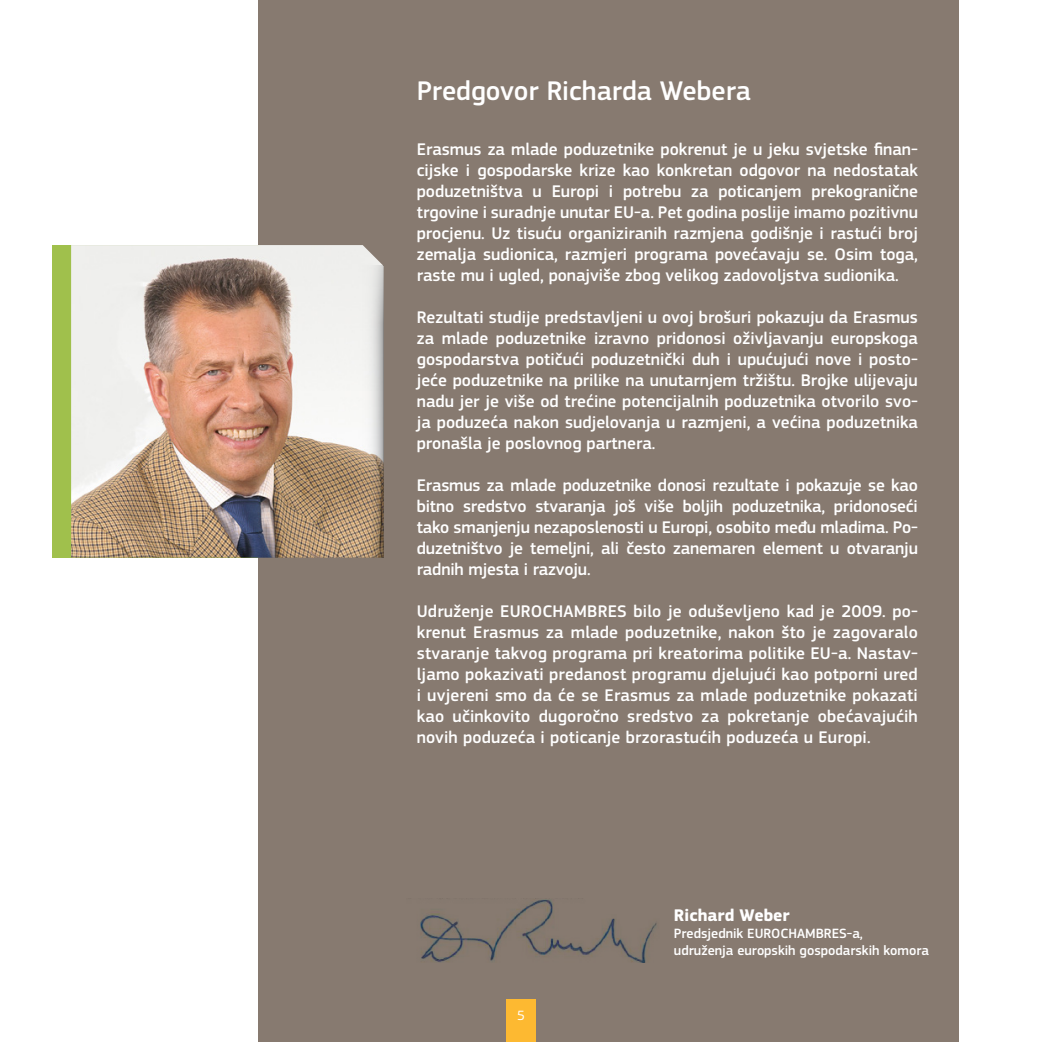
<style>
.page{position:relative;width:1042px;height:1042px;background:#fff}
.page>*{position:absolute;margin:0;border:0;box-sizing:border-box;transform-origin:0 0}
.t1{font:500 28px "EC Square Sans Pro";color:#fff}
.t2{font:500 17.5px/21px "EC Square Sans Pro";color:#fff;text-align:justify}
.t3{font:700 17.5px "EC Square Sans Pro";color:#fff}
.t4{font:500 14px/16.8px "EC Square Sans Pro";color:#fff}
.t5{font:14px "EC Square Sans Pro";color:#fff}
</style>
<div class="page">
<div style="left:52px;top:245px;width:206px;height:313px;background:#a0c04c"></div>
<div style="left:258px;top:0;width:701px;height:1042px;background:#877a70"></div>
<img style="left:71px;top:245px;width:312px;height:294px">
<svg style="left:352px;top:265px;width:32px;height:274px;background:#d1c9bf"></svg>
<img style="left:71px;top:539px;width:313px;height:19px">
<img style="left:420px;top:899px;width:237px;height:63px">
<div style="left:506px;top:1000px;width:29px;height:42px;background:#fdb931"></div>
<p class="t1" style="left:417px;top:75px;width:336px">Predgovor Richarda Webera</p>
<p class="t2" style="left:417px;top:139px;width:503px">Erasmus za mlade poduzetnike pokrenut je u jeku svjetske finan&shy;cijske i gospodarske krize kao konkretan odgovor na nedostatak poduzetništva u Europi i potrebu za poticanjem prekogranične trgovine i suradnje unutar EU-a. Pet godina poslije imamo pozitivnu procjenu. Uz tisuću organiziranih razmjena godišnje i rastući broj zemalja sudionica, razmjeri programa povećavaju se. Osim toga, raste mu i ugled, ponajviše zbog velikog zadovoljstva sudionika.</p>
<p class="t2" style="left:417px;top:307px;width:503px">Rezultati studije predstavljeni u ovoj brošuri pokazuju da Erasmus za mlade poduzetnike izravno pridonosi oživljavanju europskoga gospodarstva potičući poduzetnički duh i upućujući nove i posto&shy;jeće poduzetnike na prilike na unutarnjem tržištu. Brojke ulijevaju nadu jer je više od trećine potencijalnih poduzetnika otvorilo svo&shy;ja poduzeća nakon sudjelovanja u razmjeni, a većina poduzetnika pronašla je poslovnog partnera.</p>
<p class="t2" style="left:417px;top:475px;width:503px">Erasmus za mlade poduzetnike donosi rezultate i pokazuje se kao bitno sredstvo stvaranja još više boljih poduzetnika, pridonoseći tako smanjenju nezaposlenosti u Europi, osobito među mladima. Po&shy;duzetništvo je temeljni, ali često zanemaren element u otvaranju radnih mjesta i razvoju.</p>
<p class="t2" style="left:417px;top:601px;width:503px">Udruženje EUROCHAMBRES bilo je oduševljeno kad je 2009. po&shy;krenut Erasmus za mlade poduzetnike, nakon što je zagovaralo stvaranje takvog programa pri kreatorima politike EU-a. Nastav&shy;ljamo pokazivati predanost programu djelujući kao potporni ured i uvjereni smo da će se Erasmus za mlade poduzetnike pokazati kao učinkovito dugoročno sredstvo za pokretanje obećavajućih novih poduzeća i poticanje brzorastućih poduzeća u Europi.</p>
<p class="t5" style="left:517px;top:1007px;width:9px">5</p>
<p class="t3" style="left:674px;top:905px;width:117px">Richard Weber</p>
<p class="t4" style="left:674px;top:925px;width:256px">Predsjednik EUROCHAMBRES-a,<br>udruženja europskih gospodarskih komora</p>
</div>
